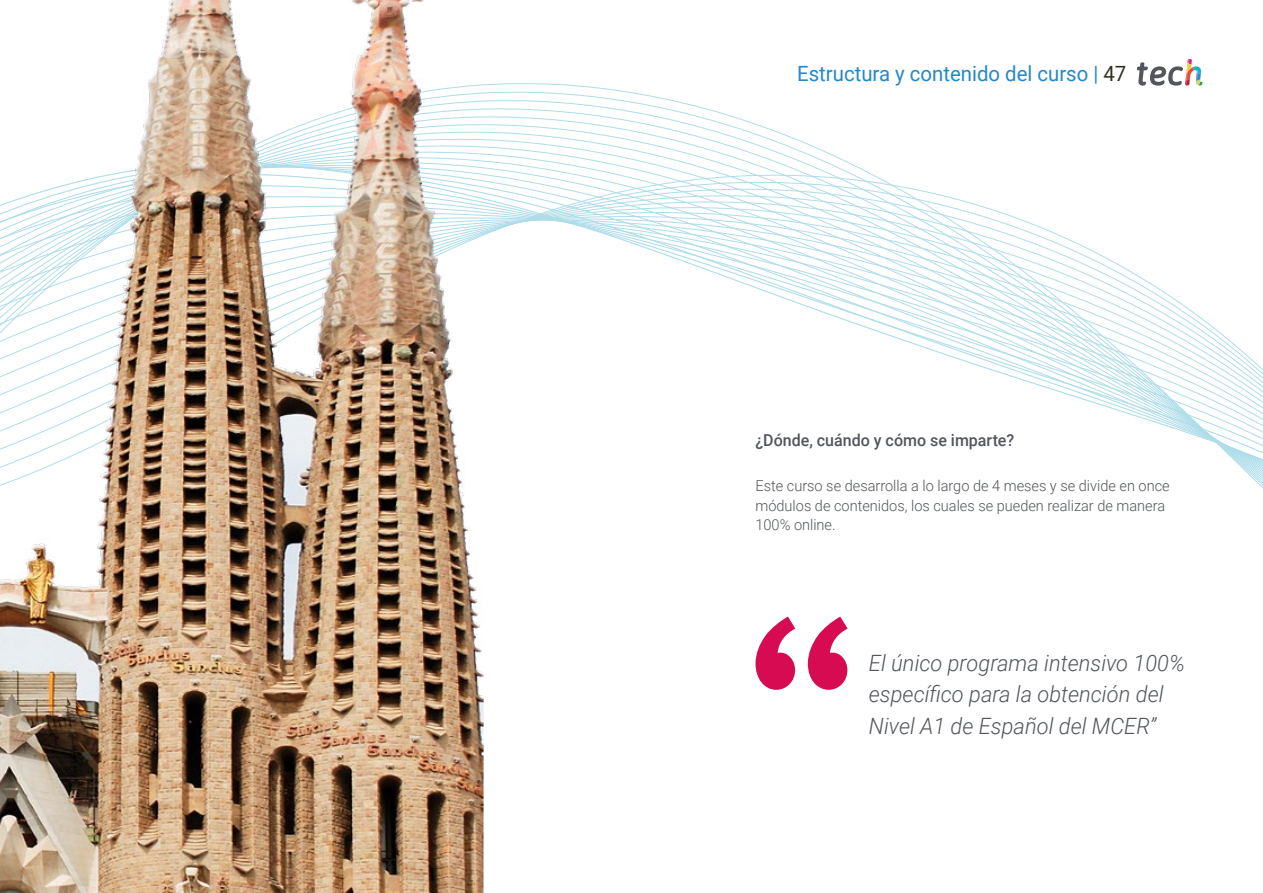
<style>
.page{position:relative;width:1263px;height:893px;background:#fff}
.page>*{position:absolute;margin:0;border:0;box-sizing:border-box;transform-origin:0 0}
.t1{font:italic 300 22.5px/31.5px "Roboto";color:#52555b}
.t2{font:21px "Roboto";color:#2488c9}
.t3{font:500 16.5px "Roboto";color:#52555b}
.t4{font:300 15px/19.5px "Roboto";color:#52555b}
.s1{color:#312e20}
</style>
<div class="page">
<svg style="left:1137px;top:59px;width:65px;height:24px"></svg>
<svg style="left:484px;top:83px;width:779px;height:534px"></svg>
<svg style="left:755px;top:617px;width:93px;height:73px"></svg>
<img style="left:0;top:0;width:484px;height:893px">
<h2 class="t2" style="left:797px;top:59px;width:331px">Estructura y contenido del curso | <span class="s1">47</span></h2>
<p class="t3" style="left:755px;top:429px;width:260px">¿Dónde, cuándo y cómo se imparte?</p>
<p class="t4" style="left:755px;top:476px;width:416px">Este curso se desarrolla a lo largo de 4 meses y se divide en once módulos de contenidos, los cuales se pueden realizar de manera<br>100% online.</p>
<h1 class="t1" style="left:869px;top:646px;width:317px">El único programa intensivo 100% específico para la obtención del<br>Nivel A1 de Español del MCER”</h1>
</div>
